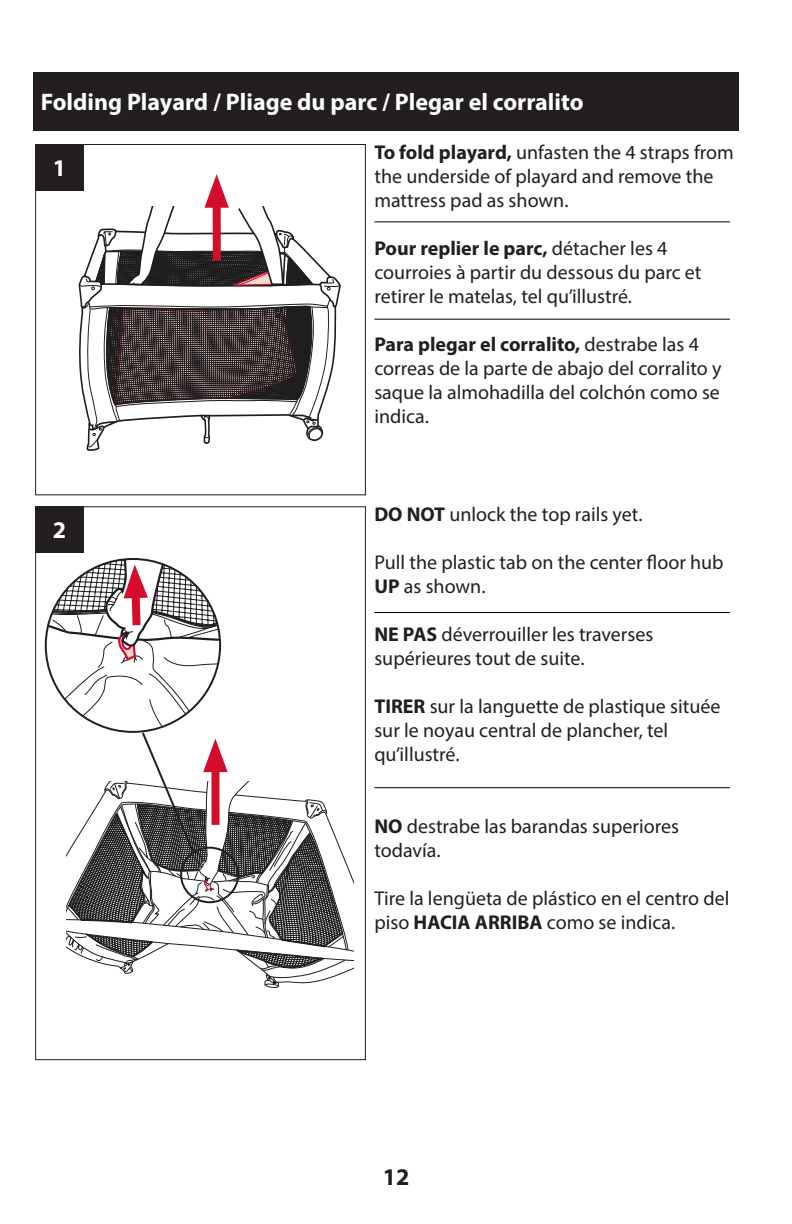
<style>
.page{position:relative;width:792px;height:1224px;background:#fff}
.page>*{position:absolute;margin:0;border:0;box-sizing:border-box;transform-origin:0 0}
.t1{font:700 24px "Myriad Pro";color:#fff}
.t2{font:700 24px "Myriad Pro";color:#231f20}
.t3{font:20px/24px "Myriad Pro";color:#231f20}
.s1{font-weight:700}
</style>
<div class="page">
<div style="left:33px;top:72px;width:705px;height:59px;background:#231f20"></div>
<div style="left:35px;top:506px;width:49px;height:46px;background:#231f20"></div>
<div style="left:35px;top:144px;width:331px;height:351px;border:1px solid #231f20"></div>
<div style="left:35px;top:144px;width:49px;height:46px;background:#231f20"></div>
<svg style="left:79px;top:174px;width:261px;height:277px"></svg>
<svg style="left:46px;top:559px;width:307px;height:429px"></svg>
<hr style="left:374px;top:221px;width:356px;height:1px;background:#000">
<hr style="left:374px;top:612px;width:356px;height:1px;background:#000">
<hr style="left:374px;top:319px;width:356px;height:1px;background:#000">
<hr style="left:374px;top:787px;width:356px;height:1px;background:#000">
<p class="t1" style="left:41px;top:86px;width:544px">Folding Playard / Pliage du parc / Plegar el corralito</p>
<p class="t1" style="left:53px;top:152px;width:15px">1</p>
<p class="t1" style="left:53px;top:515px;width:15px">2</p>
<p class="t3" style="left:374px;top:140px;width:361px"><span class="s1">To fold playard,</span> unfasten the 4 straps from the underside of playard and remove the mattress pad as shown.</p>
<p class="t3" style="left:374px;top:236px;width:329px"><span class="s1">Pour replier le parc,</span> détacher les 4 courroies à partir du dessous du parc et retirer le matelas, tel qu’illustré.</p>
<p class="t3" style="left:374px;top:332px;width:349px"><span class="s1">Para plegar el corralito,</span> destrabe las 4 correas de la parte de abajo del corralito y saque la almohadilla del colchón como se indica.</p>
<p class="t3" style="left:374px;top:502px;width:270px"><span class="s1">DO NOT</span> unlock the top rails yet.</p>
<p class="t3" style="left:374px;top:550px;width:351px">Pull the plastic tab on the center floor hub<br><span class="s1">UP</span> as shown.</p>
<p class="t3" style="left:374px;top:622px;width:280px"><span class="s1">NE PAS</span> déverrouiller les traverses supérieures tout de suite.</p>
<p class="t3" style="left:374px;top:694px;width:347px"><span class="s1">TIRER</span> sur la languette de plastique située sur le noyau central de plancher, tel qu’illustré.</p>
<p class="t3" style="left:374px;top:814px;width:306px"><span class="s1">NO</span> destrabe las barandas superiores todavía.</p>
<p class="t3" style="left:374px;top:886px;width:357px">Tire la lengüeta de plástico en el centro del piso <span class="s1">HACIA ARRIBA</span> como se indica.</p>
<p class="t2" style="left:383px;top:1161px;width:28px">12</p>
</div>
